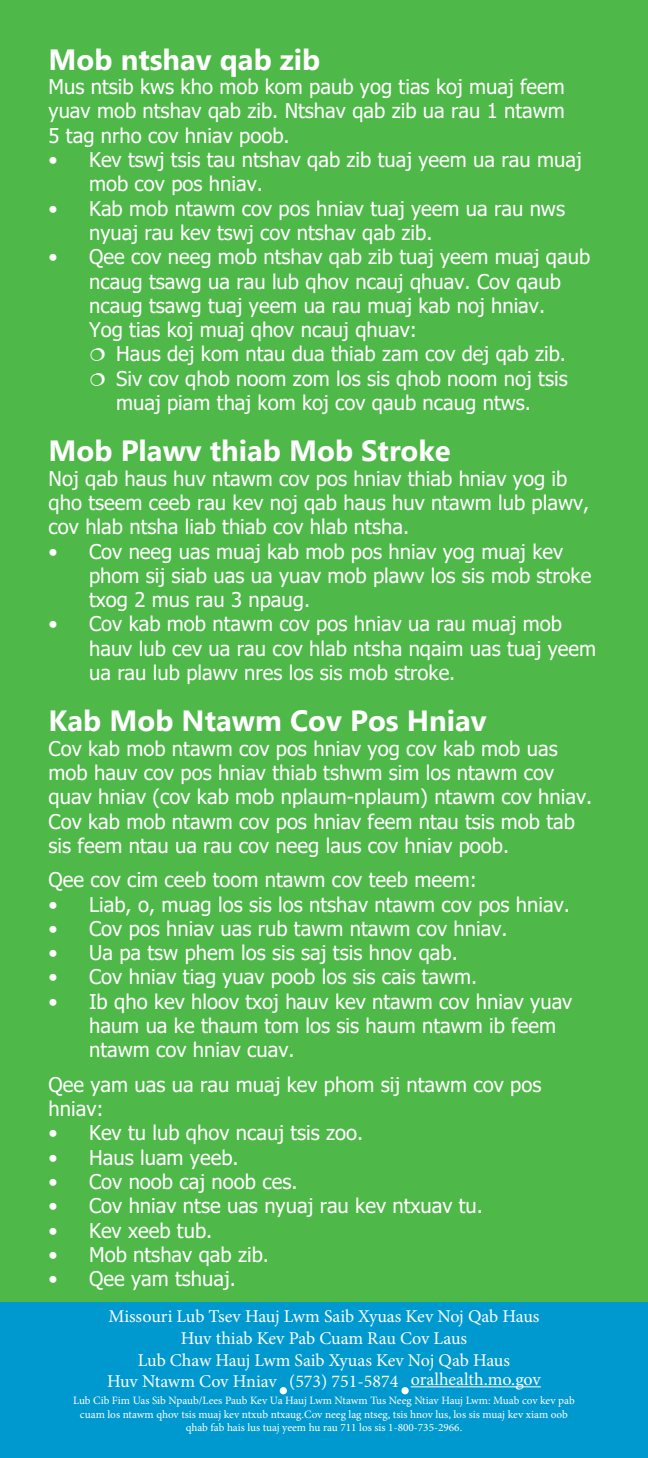
<style>
.page{position:relative;width:648px;height:1458px;background:#fff}
.page>*{position:absolute;margin:0;border:0;box-sizing:border-box;transform-origin:0 0}
.t1{font:700 29.25px "Segoe UI";color:#fff}
.t2{font:20.25px/24.3px "Tahoma";color:#fff}
.t3{font:18px/21.6px "Minion Pro";letter-spacing:-.005em;color:#fff;text-align:center}
.t4{font:11.25px/13.5px "Minion Pro";letter-spacing:-.005em;color:#fff;text-align:center}
</style>
<div class="page">
<div style="left:0;top:0;width:648px;height:1302px;background:#4eb848"></div>
<div style="left:0;top:1302px;width:648px;height:156px;background:#0099cf"></div>
<hr style="left:411px;top:1386px;width:130px;height:1px;background:#fff">
<div style="left:280px;top:1387px;width:7px;height:7px;background:#fff;border-radius:50%"></div>
<div style="left:401px;top:1387px;width:8px;height:7px;background:#fff;border-radius:50%"></div>
<h1 class="t1" style="left:49px;top:32px;width:273px">Mob ntshav qab zib</h1>
<p class="t2" style="left:49px;top:76px;width:518px;text-align:justify">Mus ntsib kws kho mob kom paub yog tias koj muaj feem yuav mob ntshav qab zib. Ntshav qab zib ua rau 1 ntawm 5 tag nrho cov hniav poob.</p>
<p class="t2" style="left:89px;top:149px;width:494px;text-indent:-40px">• Kev tswj tsis tau ntshav qab zib tuaj yeem ua rau muaj mob cov pos hniav.</p>
<p class="t2" style="left:89px;top:197px;width:477px;text-indent:-40px">• Kab mob ntawm cov pos hniav tuaj yeem ua rau nws nyuaj rau kev tswj cov ntshav qab zib.</p>
<p class="t2" style="left:89px;top:246px;width:503px;text-indent:-40px">• Qee cov neeg mob ntshav qab zib tuaj yeem muaj qaub ncaug tsawg ua rau lub qhov ncauj qhuav. Cov qaub ncaug tsawg tuaj yeem ua rau muaj kab noj hniav.<br>Yog tias koj muaj qhov ncauj qhuav:</p>
<p class="t2" style="left:116px;top:343px;width:453px;text-align:justify">Haus dej kom ntau dua thiab zam cov dej qab zib.<br>Siv cov qhob noom zom los sis qhob noom noj tsis muaj piam thaj kom koj cov qaub ncaug ntws.</p>
<h1 class="t1" style="left:49px;top:423px;width:404px">Mob Plawv thiab Mob Stroke</h1>
<p class="t2" style="left:49px;top:467px;width:542px">Noj qab haus huv ntawm cov pos hniav thiab hniav yog ib qho tseem ceeb rau kev noj qab haus huv ntawm lub plawv, cov hlab ntsha liab thiab cov hlab ntsha.</p>
<p class="t2" style="left:89px;top:540px;width:504px;text-indent:-40px">• Cov neeg uas muaj kab mob pos hniav yog muaj kev phom sij siab uas ua yuav mob plawv los sis mob stroke txog 2 mus rau 3 npaug.</p>
<p class="t2" style="left:89px;top:613px;width:509px;text-indent:-40px">• Cov kab mob ntawm cov pos hniav ua rau muaj mob hauv lub cev ua rau cov hlab ntsha nqaim uas tuaj yeem ua rau lub plawv nres los sis mob stroke.</p>
<h1 class="t1" style="left:49px;top:693px;width:440px">Kab Mob Ntawm Cov Pos Hniav</h1>
<p class="t2" style="left:49px;top:737px;width:545px">Cov kab mob ntawm cov pos hniav yog cov kab mob uas mob hauv cov pos hniav thiab tshwm sim los ntawm cov quav hniav (cov kab mob nplaum-nplaum) ntawm cov hniav.<br>Cov kab mob ntawm cov pos hniav feem ntau tsis mob tab sis feem ntau ua rau cov neeg laus cov hniav poob.</p>
<p class="t2" style="left:49px;top:869px;width:430px">Qee cov cim ceeb toom ntawm cov teeb meem:</p>
<p class="t2" style="left:49px;top:893px;width:523px">• Liab, o, muag los sis los ntshav ntawm cov pos hniav.</p>
<p class="t2" style="left:49px;top:917px;width:461px">• Cov pos hniav uas rub tawm ntawm cov hniav.</p>
<p class="t2" style="left:49px;top:942px;width:411px">• Ua pa tsw phem los sis saj tsis hnov qab.</p>
<p class="t2" style="left:49px;top:966px;width:430px">• Cov hniav tiag yuav poob los sis cais tawm.</p>
<p class="t2" style="left:89px;top:990px;width:485px;text-indent:-40px">• Ib qho kev hloov txoj hauv kev ntawm cov hniav yuav haum ua ke thaum tom los sis haum ntawm ib feem ntawm cov hniav cuav.</p>
<p class="t2" style="left:49px;top:1073px;width:494px">Qee yam uas ua rau muaj kev phom sij ntawm cov pos hniav:</p>
<p class="t2" style="left:49px;top:1122px;width:316px">• Kev tu lub qhov ncauj tsis zoo.</p>
<p class="t2" style="left:49px;top:1146px;width:192px">• Haus luam yeeb.</p>
<p class="t2" style="left:49px;top:1171px;width:250px">• Cov noob caj noob ces.</p>
<p class="t2" style="left:49px;top:1195px;width:436px">• Cov hniav ntse uas nyuaj rau kev ntxuav tu.</p>
<p class="t2" style="left:49px;top:1219px;width:165px">• Kev xeeb tub.</p>
<p class="t2" style="left:49px;top:1244px;width:222px">• Mob ntshav qab zib.</p>
<p class="t2" style="left:49px;top:1268px;width:189px">• Qee yam tshuaj.</p>
<p class="t3" style="left:107px;top:1306px;width:435px">Missouri Lub Tsev Hauj Lwm Saib Xyuas Kev Noj Qab Haus Huv thiab Kev Pab Cuam Rau Cov Laus<br>Lub Chaw Hauj Lwm Saib Xyuas Kev Noj Qab Haus<br>Huv Ntawm Cov Hniav (573) 751-5874 oralhealth.mo.gov</p>
<p class="t4" style="left:73px;top:1394px;width:503px">Lub Cib Fim Uas Sib Npaub/Lees Paub Kev Ua Hauj Lwm Ntawm Tus Neeg Ntiav Hauj Lwm: Muab cov kev pab cuam los ntawm qhov tsis muaj kev ntxub ntxaug.Cov neeg lag ntseg, tsis hnov lus, los sis muaj kev xiam oob qhab fab hais lus tuaj yeem hu rau 711 los sis 1-800-735-2966.</p>
</div>
